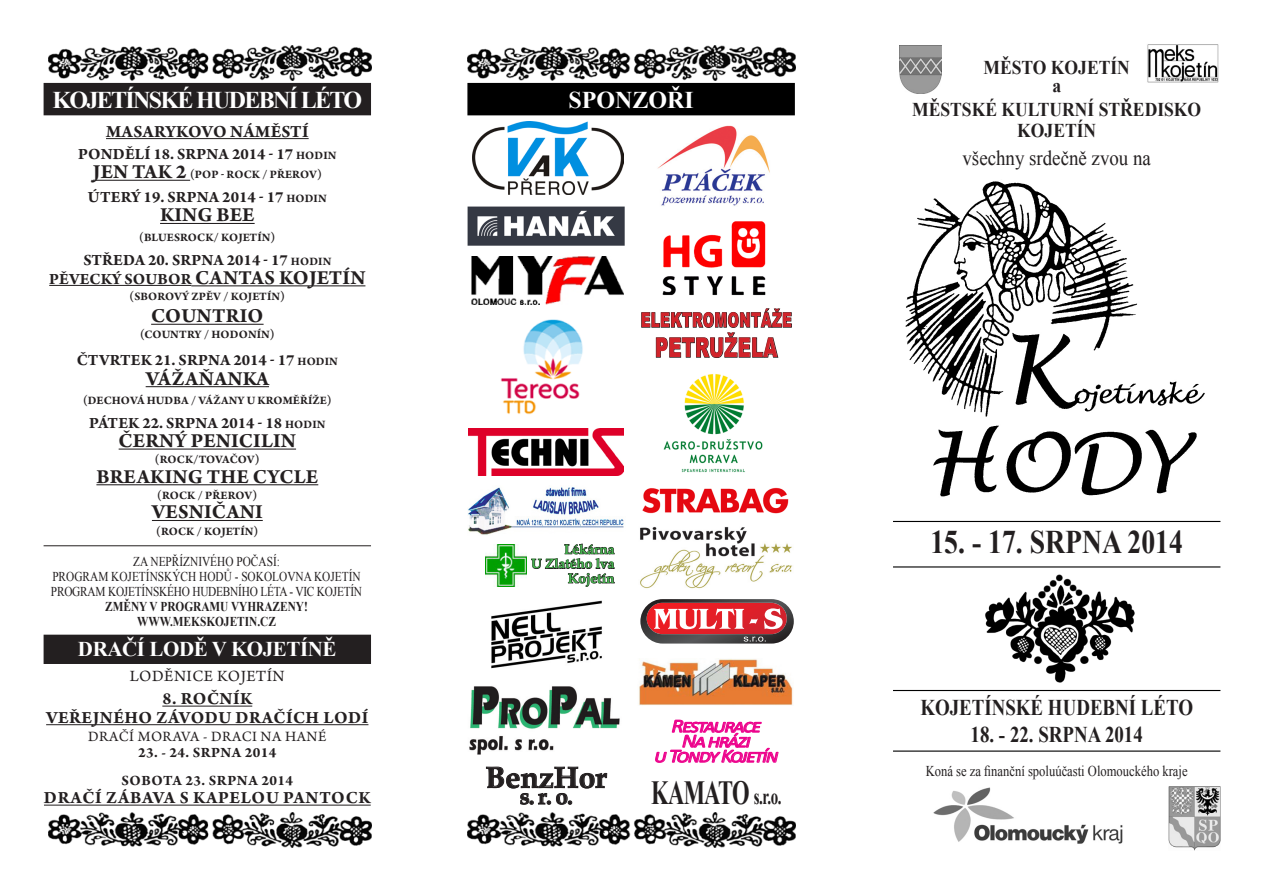
<style>
.page{position:relative;width:1263px;height:893px;background:#fff}
.page>*{position:absolute;margin:0;border:0;box-sizing:border-box;transform-origin:0 0}
.t1{font:700 33.75px "Times New Roman";letter-spacing:-.03em;color:#231f20;scale:.67 1}
.t2{font:700 33px "Times New Roman";color:#231f20;scale:.84 1}
.t3{font:700 30px "Book Antiqua";color:#231f20}
.t4{font:900 27px "Arial";letter-spacing:.02em;color:#d1232a;scale:.67 1}
.t5{font:700 24px "Times New Roman";letter-spacing:-.07em;color:#fff}
.t6{font:700 24px "Times New Roman";color:#fff}
.t7{font:700 22.5px "Times New Roman";color:#231f20;scale:.84 1}
.t8{font:700 22.5px "Book Antiqua";color:#231f20}
.t9{font:700 21px "Arno Pro";letter-spacing:.01em;color:#231f20}
.t10{font:21px "Times New Roman";color:#231f20;scale:.9 1}
.t11{font:700 21px "Times New Roman";letter-spacing:-.02em;color:#fff}
.t12{font:900 20.25px "Arial";letter-spacing:.03em;color:#d1232a;scale:.67 1}
.t13{font:700 19.5px/21px "Times New Roman";color:#231f20;text-align:center;scale:.9 1}
.t14{font:italic 19.2px "Calibri";letter-spacing:-.07em;color:#ed028c;scale:1.18 1}
.t15{font:700 18px "Arno Pro";letter-spacing:.03em;color:#231f20}
.t16{font:700 16.5px "Arno Pro";color:#231f20}
.t17{font:16.5px "Arno Pro";color:#231f20}
.t18{font:15px "Times New Roman";color:#231f20;scale:.84 1}
.t19{font:700 15px "Arno Pro";letter-spacing:.03em;color:#231f20}
.t20{font:15px "Arno Pro";color:#231f20}
.t21{font:13.5px "Times New Roman";color:#231f20;scale:.84 1}
.t22{font:13.5px "Times New Roman";letter-spacing:-.02em;color:#231f20;scale:.84 1}
.t23{font:700 13.5px "Times New Roman";color:#231f20;scale:.84 1}
.t24{font:700 13.5px "Book Antiqua";color:#40ae49}
.t25{font:700 12px "Arno Pro";letter-spacing:.01em;color:#231f20}
.s1{font-size:12px}
.s2{font-size:21px}
.s3{font-size:16.5px}
.s4{font-size:22.5px}
</style>
<div class="page">
<img style="left:905px;top:181px;width:300px;height:316px">
<img style="left:1169px;top:786px;width:51px;height:64px">
<img style="left:985px;top:574px;width:150px;height:109px">
<hr style="left:893px;top:521px;width:327px;height:1px;background:#000">
<hr style="left:893px;top:566px;width:327px;height:1px;background:#000">
<hr style="left:106px;top:138px;width:203px;height:1px;background:#231f20">
<hr style="left:93px;top:180px;width:97px;height:1px;background:#231f20">
<hr style="left:160px;top:223px;width:95px;height:1px;background:#231f20">
<hr style="left:49px;top:285px;width:142px;height:1px;background:#231f20">
<hr style="left:191px;top:285px;width:174px;height:1px;background:#231f20">
<hr style="left:151px;top:324px;width:113px;height:1px;background:#231f20">
<hr style="left:146px;top:386px;width:123px;height:1px;background:#231f20">
<hr style="left:119px;top:449px;width:177px;height:1px;background:#231f20">
<hr style="left:96px;top:484px;width:222px;height:1px;background:#231f20">
<hr style="left:152px;top:520px;width:111px;height:1px;background:#231f20">
<div style="left:44px;top:84px;width:326px;height:31px;background:#231f20"></div>
<div style="left:44px;top:83px;width:327px;height:32px;border:2px solid #231f20"></div>
<hr style="left:162px;top:706px;width:90px;height:1px;background:#231f20">
<hr style="left:46px;top:724px;width:322px;height:1px;background:#231f20">
<hr style="left:44px;top:805px;width:327px;height:1px;background:#231f20">
<div style="left:44px;top:635px;width:326px;height:28px;background:#231f20"></div>
<div style="left:44px;top:635px;width:327px;height:29px;border:2px solid #231f20"></div>
<hr style="left:893px;top:690px;width:327px;height:1px;background:#000">
<hr style="left:893px;top:750px;width:327px;height:2px;background:#000">
<img style="left:49px;top:813px;width:322px;height:34px">
<img style="left:468px;top:813px;width:327px;height:34px">
<img style="left:49px;top:45px;width:322px;height:35px">
<img style="left:468px;top:45px;width:327px;height:35px">
<img style="left:933px;top:787px;width:190px;height:57px">
<img style="left:900px;top:46px;width:41px;height:47px">
<img style="left:1147px;top:44px;width:72px;height:39px">
<div style="left:467px;top:83px;width:328px;height:32px;background:#000"></div>
<hr style="left:44px;top:545px;width:327px;height:1px;background:#231f20">
<img style="left:467px;top:206px;width:158px;height:40px">
<img style="left:472px;top:122px;width:152px;height:72px">
<img style="left:640px;top:526px;width:152px;height:63px">
<svg style="left:486px;top:766px;width:121px;height:39px"></svg>
<img style="left:662px;top:221px;width:104px;height:75px">
<img style="left:500px;top:319px;width:83px;height:96px">
<img style="left:657px;top:125px;width:113px;height:81px">
<img style="left:469px;top:686px;width:151px;height:69px">
<img style="left:472px;top:257px;width:152px;height:48px">
<img style="left:639px;top:659px;width:154px;height:46px">
<img style="left:642px;top:487px;width:147px;height:27px">
<img style="left:491px;top:600px;width:111px;height:69px">
<svg style="left:640px;top:599px;width:154px;height:45px"></svg>
<img style="left:468px;top:487px;width:156px;height:48px">
<img style="left:663px;top:374px;width:100px;height:99px">
<svg style="left:655px;top:719px;width:124px;height:44px"></svg>
<svg style="left:531px;top:544px;width:83px;height:43px"></svg>
<img style="left:485px;top:544px;width:42px;height:43px">
<img style="left:468px;top:429px;width:155px;height:46px">
<svg style="left:641px;top:308px;width:151px;height:50px"></svg>
<p class="t5" style="left:53px;top:83px;width:311px">KOJETÍNSKÉ HUDEBNÍ LÉTO</p>
<p class="t15" style="left:106px;top:121px;width:203px">MASARYKOVO NÁMĚ STÍ</p>
<p class="t16" style="left:78px;top:144px;width:111px">PONDĚLÍ 18. SRPNA</p>
<p class="t16" style="left:232px;top:144px;width:106px">2014 - 17 <span class="s1">HODIN</span></p>
<p class="t9" style="left:93px;top:160px;width:54px">JEN TAK</p>
<p class="t25" style="left:176px;top:168px;width:148px"><span class="s2">2</span> (POP - ROCK / PŘEROV)</p>
<p class="t16" style="left:88px;top:188px;width:91px">ÚTERÝ 19. SRPNA</p>
<p class="t16" style="left:222px;top:188px;width:106px">2014 - 17 <span class="s1">HODIN</span></p>
<p class="t9" style="left:160px;top:203px;width:83px">KING BEE</p>
<p class="t25" style="left:139px;top:230px;width:138px">(BLUESROCK/ KOJETÍN)</p>
<p class="t16" style="left:83px;top:250px;width:100px">STŘEDA 20. SRPNA</p>
<p class="t16" style="left:227px;top:250px;width:106px">2014 - 17 <span class="s1">HODIN</span></p>
<p class="t16" style="left:49px;top:269px;width:97px">PĚVECKÝ SOUBO</p>
<p class="t9" style="left:181px;top:265px;width:186px"><span class="s3">R</span> CANTAS KOJETÍN</p>
<p class="t25" style="left:130px;top:289px;width:157px">(SBOROVÝ ZPĚV / KOJETÍN)</p>
<p class="t9" style="left:151px;top:304px;width:61px">COUNTR</p>
<p class="t9" style="left:240px;top:304px;width:25px">IO</p>
<p class="t25" style="left:140px;top:328px;width:40px">(COUNTR</p>
<p class="t25" style="left:195px;top:328px;width:82px">Y / HODONÍN)</p>
<p class="t16" style="left:77px;top:351px;width:23px">ČTVRTEK</p>
<p class="t16" style="left:155px;top:351px;width:36px">21. SRPNA</p>
<p class="t16" style="left:233px;top:351px;width:106px">2014 - 17 <span class="s1">HODIN</span></p>
<p class="t9" style="left:146px;top:366px;width:125px">VÁŽAŇANKA</p>
<p class="t25" style="left:83px;top:393px;width:23px">(DECH</p>
<p class="t25" style="left:121px;top:393px;width:212px">OVÁ HUDBA / VÁŽANY U KROMĚŘÍŽE)</p>
<p class="t16" style="left:89px;top:413px;width:12px">PÁTEK</p>
<p class="t16" style="left:142px;top:413px;width:36px">22. SRPNA</p>
<p class="t16" style="left:221px;top:413px;width:106px">2014 - 18 <span class="s1">HODIN</span></p>
<p class="t9" style="left:119px;top:428px;width:29px">ČERN</p>
<p class="t9" style="left:175px;top:428px;width:31px">Ý PEN</p>
<p class="t9" style="left:231px;top:428px;width:66px">ICILIN</p>
<p class="t25" style="left:155px;top:453px;width:106px">(ROCK/TOVAČOV)</p>
<p class="t9" style="left:96px;top:464px;width:28px">BREAK</p>
<p class="t9" style="left:165px;top:464px;width:57px">ING THE</p>
<p class="t9" style="left:253px;top:464px;width:67px">CYCLE</p>
<p class="t25" style="left:157px;top:489px;width:102px">(ROCK / PŘEROV)</p>
<p class="t9" style="left:152px;top:500px;width:15px">VESN</p>
<p class="t9" style="left:204px;top:500px;width:60px">IČANI</p>
<p class="t25" style="left:156px;top:524px;width:104px">(ROCK / KOJETÍN)</p>
<p class="t21" style="left:133px;top:552px;width:176px">ZA NEPŘÍZNIVÉHO POČASÍ:</p>
<p class="t21" style="left:52px;top:567px;width:369px">PROGRAM KOJETÍNSKÝCH HODŮ - SOKOLOVNA KOJETÍN</p>
<p class="t22" style="left:51px;top:582px;width:78px">PROGRAM kojetínského</p>
<p class="t22" style="left:192px;top:582px;width:204px">HUDEBNÍHO LÉTA - VIC KOJETÍN</p>
<p class="t23" style="left:105px;top:597px;width:243px">ZMĚNY V PROGRAMU VYHRAZENY!</p>
<p class="t23" style="left:137px;top:612px;width:167px">WWW.MEKSKOJETIN.CZ</p>
<p class="t11" style="left:78px;top:635px;width:260px">DRAČÍ LODĚ V KOJETÍNĚ</p>
<p class="t17" style="left:130px;top:667px;width:12px">LODĚNICE</p>
<p class="t17" style="left:217px;top:667px;width:21px">KOJETÍN</p>
<p class="t15" style="left:162px;top:688px;width:91px">8. ROČNÍK</p>
<p class="t15" style="left:46px;top:707px;width:159px">VEŘEJNÉHO ZÁVODU</p>
<p class="t15" style="left:236px;top:707px;width:100px">DRAČÍCH LODÍ</p>
<p class="t20" style="left:88px;top:728px;width:12px">DRA</p>
<p class="t20" style="left:119px;top:728px;width:43px">ČÍ MORAVA</p>
<p class="t20" style="left:203px;top:728px;width:19px">- DRACI</p>
<p class="t20" style="left:261px;top:728px;width:48px">NA HANÉ</p>
<p class="t19" style="left:138px;top:744px;width:140px">23. - 24. SRPNA 2014</p>
<p class="t19" style="left:121px;top:772px;width:99px">SOBOTA 23. SRPNA</p>
<p class="t19" style="left:261px;top:772px;width:33px">2014</p>
<p class="t15" style="left:44px;top:787px;width:162px">DRAČÍ ZÁBAVA S KAPE</p>
<p class="t15" style="left:241px;top:787px;width:131px">LOU PANTOCK</p>
<p class="t6" style="left:568px;top:83px;width:127px">SPONZOŘI</p>
<p class="t12" style="left:641px;top:305px;width:227px">ELEKTROMONTÁŽE</p>
<p class="t4" style="left:655px;top:328px;width:184px">PETRUŽELA</p>
<p class="t24" style="left:564px;top:540px;width:52px">Lékárna</p>
<p class="t24" style="left:531px;top:555px;width:85px">U Zlatého lva</p>
<p class="t24" style="left:568px;top:569px;width:48px">Kojetín</p>
<p class="t3" style="left:485px;top:757px;width:123px">BenzHor</p>
<p class="t8" style="left:520px;top:781px;width:55px">s. r. o.</p>
<p class="t14" style="left:671px;top:713px;width:78px">Restaurace</p>
<p class="t14" style="left:682px;top:728px;width:60px">Na hrázi</p>
<p class="t14" style="left:654px;top:743px;width:107px">u Tondy Kojetín</p>
<p class="t1" style="left:651px;top:769px;width:196px">KAMATO <span class="s4">s.r.o.</span></p>
<p class="t13" style="left:983px;top:56px;width:164px">MĚSTO KOJETÍN</p>
<p class="t13" style="left:1052px;top:74px;width:11px">a</p>
<p class="t13" style="left:912px;top:98px;width:323px">MĚSTSKÉ KULTURNÍ STŘEDISKO<br>KOJETÍN</p>
<p class="t10" style="left:962px;top:144px;width:211px">všechny srdečně zvou na</p>
<p class="t2" style="left:930px;top:519px;width:302px">15. - 17. SRPNA 2014</p>
<p class="t7" style="left:920px;top:692px;width:326px">KOJETÍNSKÉ HUDEBNÍ LÉTO</p>
<p class="t7" style="left:971px;top:719px;width:206px">18. - 22. SRPNA 2014</p>
<p class="t18" style="left:926px;top:761px;width:313px">Koná se za finanční spoluúčasti Olomouckého kraje</p>
</div>
